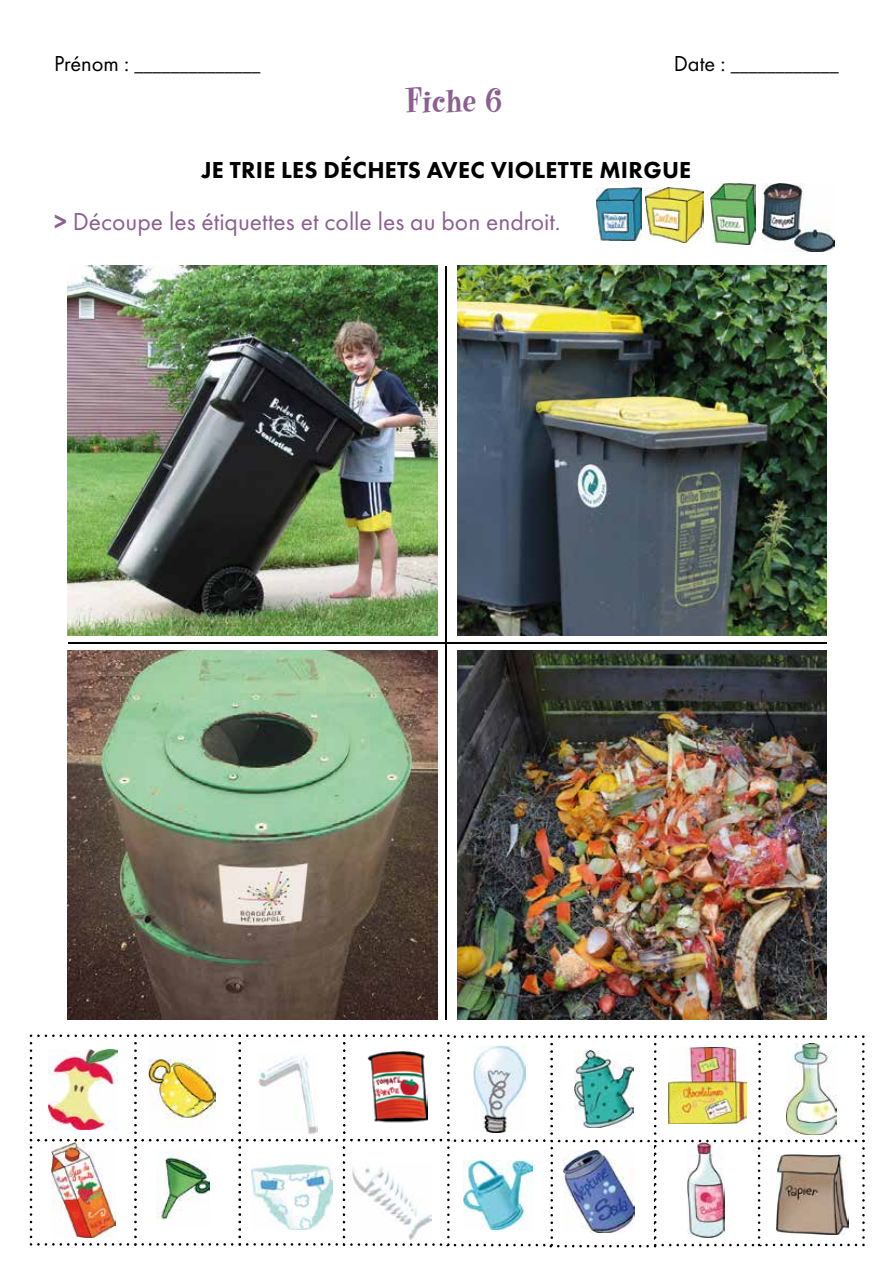
<style>
.page{position:relative;width:893px;height:1263px;background:#fff}
.page>*{position:absolute;margin:0;border:0;box-sizing:border-box;transform-origin:0 0}
.t1{font:36px "Heatwave";color:#8b5f90}
.t2{font:25.5px "Futura PT";color:#8b5f90}
.t3{font:800 24px "Futura PT";letter-spacing:.01em;color:#000}
.t4{font:18px "Futura PT";color:#000}
.s1{font-size:22.5px}
.s2{font-weight:800}
</style>
<div class="page">
<img style="left:68px;top:266px;width:369px;height:369px">
<img style="left:68px;top:650px;width:369px;height:369px">
<img style="left:457px;top:266px;width:369px;height:369px">
<img style="left:457px;top:650px;width:369px;height:369px">
<img style="left:596px;top:187px;width:45px;height:53px">
<img style="left:710px;top:183px;width:46px;height:61px">
<img style="left:645px;top:187px;width:59px;height:56px">
<img style="left:762px;top:183px;width:73px;height:68px">
<hr style="left:446px;top:266px;width:1px;height:753px;background:#000">
<hr style="left:68px;top:642px;width:758px;height:1px;background:#000">
<img style="left:30px;top:1034px;width:835px;height:213px">
<p class="t4" style="left:54px;top:54px;width:208px"><span class="s1">Prénom :</span> ______________</p>
<p class="t4" style="left:674px;top:54px;width:167px"><span class="s1">Date :</span> ____________</p>
<h1 class="t1" style="left:405px;top:79px;width:98px">Fiche 6</h1>
<p class="t3" style="left:202px;top:155px;width:491px">JE TRIE LES DÉCHETS AVEC VIOLETTE MIRGUE</p>
<p class="t2" style="left:54px;top:206px;width:508px"><span class="s2">&gt;</span> Découpe les étiquettes et colle les au bon endroit.</p>
</div>
